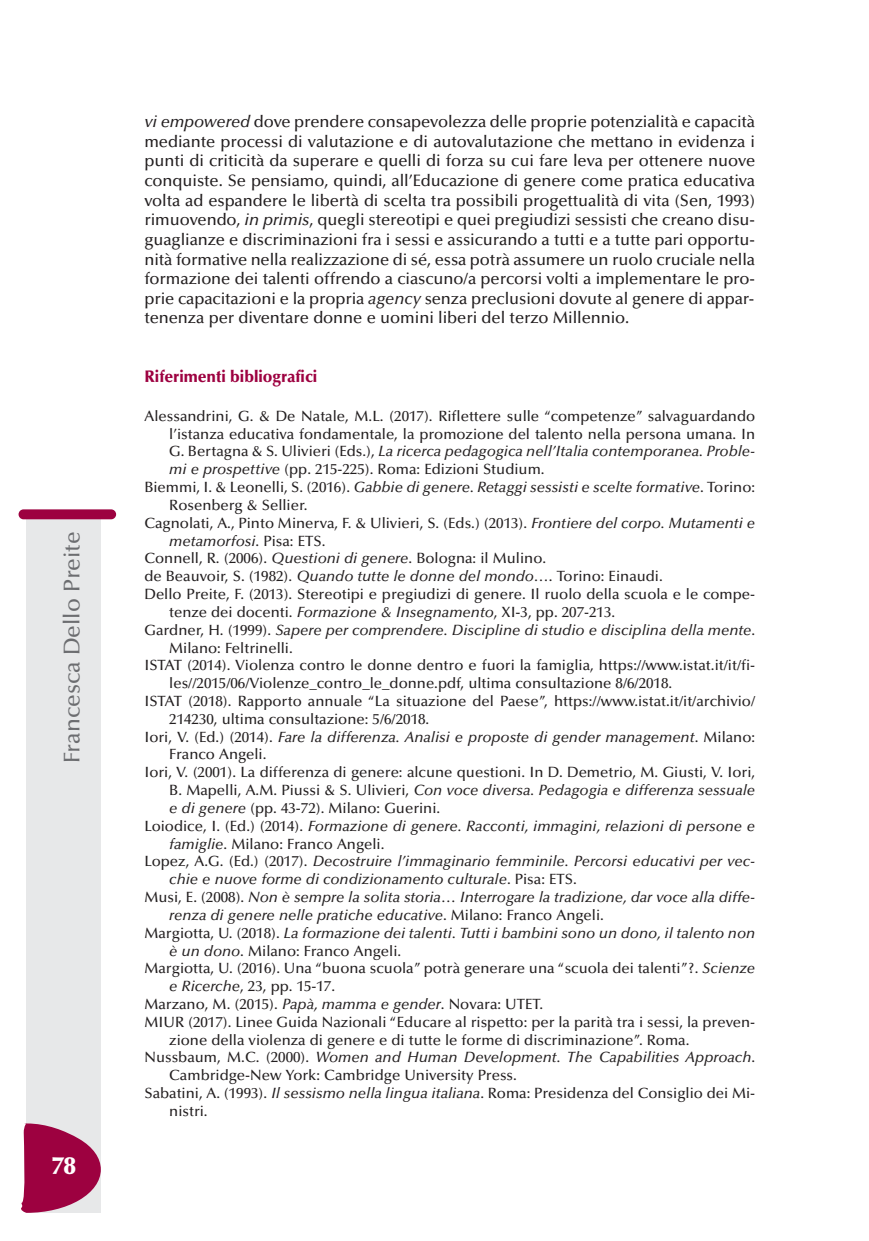
<style>
.page{position:relative;width:869px;height:1241px;background:#fff}
.page>*{position:absolute;margin:0;border:0;box-sizing:border-box;transform-origin:0 0}
.t1{font:900 24.5px "Optima";color:#fff}
.t2{font:500 22.75px "Optima";color:#6c6d70}
.t3{font:500 16.62px/19.6px "Optima";letter-spacing:-.005em;color:#231f20;text-align:justify}
.t4{font:900 16.62px "Optima";color:#9d0140;scale:.95 1}
.t5{font:500 14.88px "Optima";color:#231f20}
.t6{font:italic 500 14.88px "Optima";color:#231f20}
.s1{font-style:italic}
.s2{font-style:normal}
</style>
<div class="page">
<div style="left:27px;top:517px;width:74px;height:695px;background:#e7e8e9"></div>
<div style="left:19px;top:509px;width:97px;height:10px;background:#9d0140;border-radius:5px"></div>
<svg style="left:21px;top:1122px;width:80px;height:90px"></svg>
<h2 class="t2" style="left:63px;top:763px;width:233px;rotate:-90deg">Francesca Dello Preite</h2>
<h1 class="t1" style="left:52px;top:1155px;width:26px">78</h1>
<p class="t3" style="left:144px;top:113px;width:612px"><span class="s1">vi empowered</span> dove prendere consapevolezza delle proprie potenzialità e capacità mediante processi di valutazione e di autovalutazione che mettano in evidenza i punti di criticità da superare e quelli di forza su cui fare leva per ottenere nuove conquiste. Se pensiamo, quindi, all’Educazione di genere come pratica educativa volta ad espandere le libertà di scelta tra possibili progettualità di vita (Sen, 1993) rimuovendo, <span class="s1">in primis</span>, quegli stereotipi e quei pregiudizi sessisti che creano disu&shy;guaglianze e discriminazioni fra i sessi e assicurando a tutti e a tutte pari opportu&shy;nità formative nella realizzazione di sé, essa potrà assumere un ruolo cruciale nella formazione dei talenti offrendo a ciascuno/a percorsi volti a implementare le pro&shy;prie capacitazioni e la propria <span class="s1">agency</span> senza preclusioni dovute al genere di appar&shy;tenenza per diventare donne e uomini liberi del terzo Millennio.</p>
<p class="t4" style="left:144px;top:370px;width:183px">Riferimenti bibliografici</p>
<p class="t5" style="left:144px;top:410px;width:612px">Alessandrini, G. &amp; De Natale, M.L. (2017). Riflettere sulle “competenze” salvaguardando</p>
<p class="t5" style="left:169px;top:427px;width:587px">l’istanza educativa fondamentale, la promozione del talento nella persona umana. In</p>
<p class="t6" style="left:169px;top:445px;width:587px"><span class="s2">G. Bertagna &amp; S. Ulivieri (Eds.),</span> La ricerca pedagogica nell’Italia contemporanea. Proble-</p>
<p class="t5" style="left:169px;top:463px;width:377px"><span class="s1">mi e prospettive</span> (pp. 215-225). Roma: Edizioni Studium.</p>
<p class="t6" style="left:144px;top:481px;width:612px"><span class="s2">Biemmi, I. &amp; Leonelli, S. (2016).</span> Gabbie di genere. Retaggi sessisti e scelte formative<span class="s2">. Torino:</span></p>
<p class="t5" style="left:169px;top:499px;width:140px">Rosenberg &amp; Sellier.</p>
<p class="t5" style="left:144px;top:517px;width:612px">Cagnolati, A., Pinto Minerva, F. &amp; Ulivieri, S. (Eds.) (2013). <span class="s1">Frontiere del corpo. Mutamenti e</span></p>
<p class="t6" style="left:169px;top:534px;width:157px">metamorfosi<span class="s2">. Pisa: ETS.</span></p>
<p class="t5" style="left:144px;top:552px;width:403px">Connell, R. (2006). <span class="s1">Questioni di genere</span>. Bologna: il Mulino.</p>
<p class="t5" style="left:144px;top:570px;width:519px">de Beauvoir, S. (1982). <span class="s1">Quando tutte le donne del mondo…</span>. Torino: Einaudi.</p>
<p class="t5" style="left:144px;top:588px;width:612px">Dello Preite, F. (2013). Stereotipi e pregiudizi di genere. Il ruolo della scuola e le compe-</p>
<p class="t5" style="left:169px;top:606px;width:447px">tenze dei docenti. <span class="s1">Formazione &amp; Insegnamento</span>, XI-3, pp. 207-213.</p>
<p class="t6" style="left:144px;top:623px;width:612px"><span class="s2">Gardner, H. (1999).</span> Sapere per comprendere. Discipline di studio e disciplina della mente<span class="s2">.</span></p>
<p class="t5" style="left:169px;top:641px;width:125px">Milano: Feltrinelli.</p>
<p class="t5" style="left:144px;top:659px;width:612px">ISTAT (2014). Violenza contro le donne dentro e fuori la famiglia, https://www.istat.it/it/fi-</p>
<p class="t5" style="left:169px;top:677px;width:504px">les//2015/06/Violenze_contro_le_donne.pdf, ultima consultazione 8/6/2018.</p>
<p class="t5" style="left:144px;top:695px;width:612px">ISTAT (2018). Rapporto annuale “La situazione del Paese”, https://www.istat.it/it/archivio/</p>
<p class="t5" style="left:169px;top:712px;width:261px">214230, ultima consultazione: 5/6/2018.</p>
<p class="t6" style="left:144px;top:730px;width:612px"><span class="s2">Iori, V. (Ed.) (2014).</span> Fare la differenza. Analisi e proposte di gender management<span class="s2">. Milano:</span></p>
<p class="t5" style="left:169px;top:748px;width:99px">Franco Angeli.</p>
<p class="t5" style="left:144px;top:766px;width:612px">Iori, V. (2001). La differenza di genere: alcune questioni. In D. Demetrio, M. Giusti, V. Iori,</p>
<p class="t6" style="left:169px;top:784px;width:587px"><span class="s2">B. Mapelli, A.M. Piussi &amp; S. Ulivieri,</span> Con voce diversa. Pedagogia e differenza sessuale</p>
<p class="t5" style="left:169px;top:802px;width:272px"><span class="s1">e di genere</span> (pp. 43-72). Milano: Guerini.</p>
<p class="t6" style="left:144px;top:819px;width:612px"><span class="s2">Loiodice, I. (Ed.) (2014).</span> Formazione di genere. Racconti, immagini, relazioni di persone e</p>
<p class="t5" style="left:169px;top:837px;width:216px"><span class="s1">famiglie</span>. Milano: Franco Angeli.</p>
<p class="t6" style="left:144px;top:855px;width:612px"><span class="s2">Lopez, A.G. (Ed.) (2017).</span> Decostruire l’immaginario femminile. Percorsi educativi per vec-</p>
<p class="t6" style="left:169px;top:873px;width:409px">chie e nuove forme di condizionamento culturale<span class="s2">. Pisa: ETS.</span></p>
<p class="t6" style="left:144px;top:891px;width:612px"><span class="s2">Musi, E. (2008).</span> Non è sempre la solita storia… Interrogare la tradizione, dar voce alla diffe-</p>
<p class="t6" style="left:169px;top:908px;width:436px">renza di genere nelle pratiche educative<span class="s2">. Milano: Franco Angeli.</span></p>
<p class="t6" style="left:144px;top:926px;width:612px"><span class="s2">Margiotta, U. (2018).</span> La formazione dei talenti. Tutti i bambini sono un dono, il talento non</p>
<p class="t5" style="left:169px;top:944px;width:233px"><span class="s1">è un dono</span>. Milano: Franco Angeli.</p>
<p class="t5" style="left:144px;top:962px;width:612px">Margiotta, U. (2016). Una “buona scuola” potrà generare una “scuola dei talenti”?. <span class="s1">Scienze</span></p>
<p class="t5" style="left:169px;top:980px;width:167px"><span class="s1">e Ricerche</span>, 23, pp. 15-17.</p>
<p class="t5" style="left:144px;top:997px;width:400px">Marzano, M. (2015). <span class="s1">Papà, mamma e gender</span>. Novara: UTET.</p>
<p class="t5" style="left:144px;top:1015px;width:612px">MIUR (2017). Linee Guida Nazionali “Educare al rispetto: per la parità tra i sessi, la preven-</p>
<p class="t5" style="left:169px;top:1033px;width:521px">zione della violenza di genere e di tutte le forme di discriminazione”. Roma.</p>
<p class="t6" style="left:144px;top:1051px;width:612px"><span class="s2">Nussbaum, M.C. (2000).</span> Women and Human Development. The Capabilities Approach<span class="s2">.</span></p>
<p class="t5" style="left:169px;top:1069px;width:349px">Cambridge-New York: Cambridge University Press.</p>
<p class="t5" style="left:144px;top:1087px;width:612px">Sabatini, A. (1993). <span class="s1">Il sessismo nella lingua italiana</span>. Roma: Presidenza del Consiglio dei Mi-</p>
<p class="t5" style="left:169px;top:1104px;width:40px">nistri.</p>
</div>
